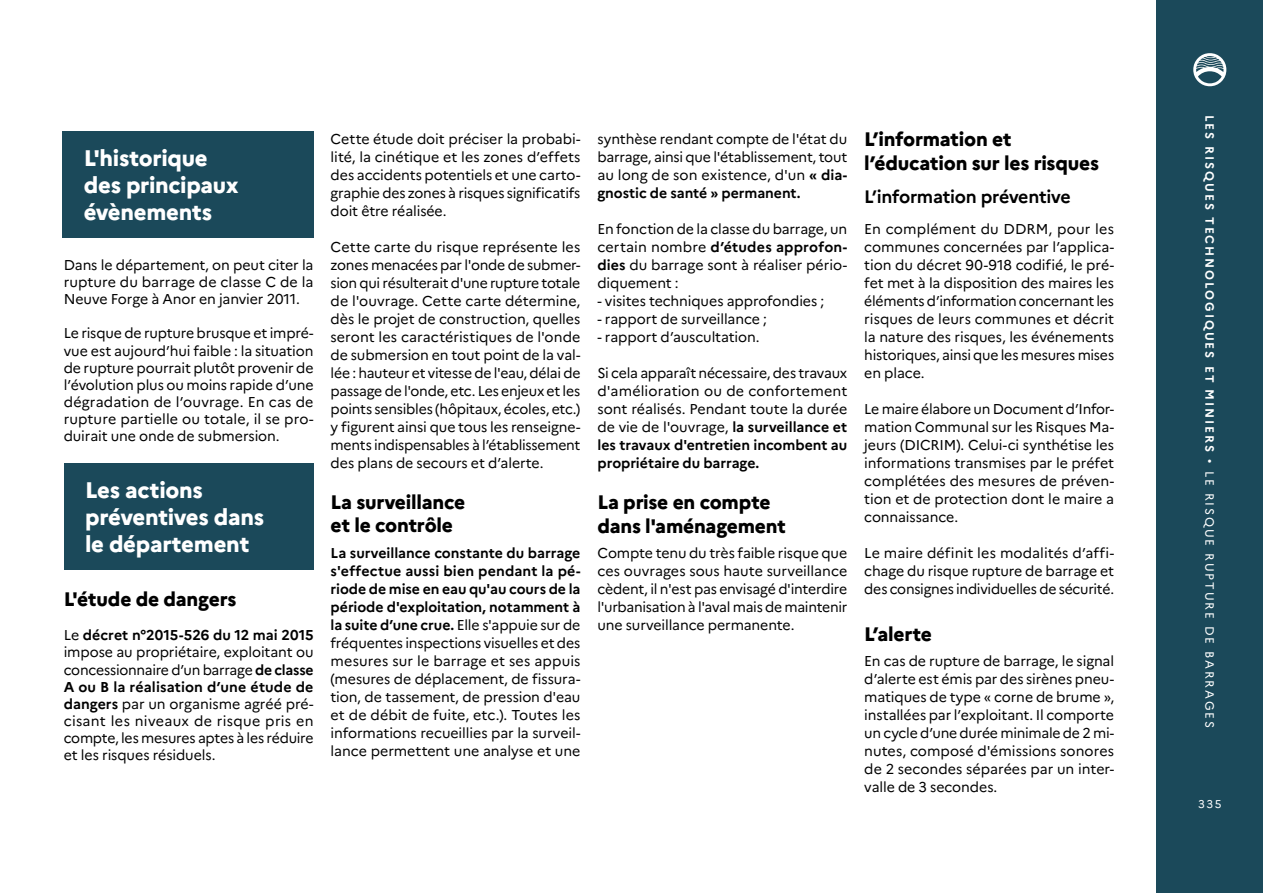
<style>
.page{position:relative;width:1263px;height:893px;background:#fff}
.page>*{position:absolute;margin:0;border:0;box-sizing:border-box;transform-origin:0 0}
.t1{font:800 22.5px/27px "Marianne";letter-spacing:-.01em;color:#fff}
.t2{font:800 19.5px/23.4px "Marianne";letter-spacing:-.01em;color:#000}
.t3{font:700 18px "Marianne";letter-spacing:-.015em;color:#000}
.t4{font:14.25px/18px "Marianne";letter-spacing:-.005em;color:#000;text-align:justify}
.t5{font:700 12px "Marianne";letter-spacing:.16em;color:#fff}
.t6{font:11.25px "Marianne";color:#fff}
.s1{font-weight:700}
.s2{font-weight:400}
</style>
<div class="page">
<div style="left:62px;top:132px;width:252px;height:106px;background:#1b495a"></div>
<div style="left:64px;top:463px;width:250px;height:107px;background:#1b495a"></div>
<div style="left:1157px;top:0;width:106px;height:893px;background:#1b495a"></div>
<svg style="left:1193px;top:53px;width:33px;height:33px"></svg>
<h1 class="t1" style="left:84px;top:143px;width:157px">L'historique des principaux évènements</h1>
<p class="t4" style="left:64px;top:255px;width:251px;line-height:17.1px">Dans le département, on peut citer la rupture du barrage de classe C de la Neuve Forge à Anor en janvier 2011.</p>
<p class="t4" style="left:64px;top:324px;width:251px;line-height:17.1px">Le risque de rupture brusque et impré&shy;vue est aujourd’hui faible : la situation de rupture pourrait plutôt provenir de l’évolution plus ou moins rapide d’une dégradation de l’ouvrage. En cas de rupture partielle ou totale, il se pro&shy;duirait une onde de submersion.</p>
<h1 class="t1" style="left:85px;top:474px;width:181px">Les actions préventives dans le département</h1>
<h2 class="t2" style="left:64px;top:586px;width:174px">L'étude de dangers</h2>
<p class="t4" style="left:64px;top:626px;width:251px;line-height:17.1px">Le <span class="s1">décret n°2015-526 du 12 mai 2015 </span>impose au propriétaire, exploitant ou concessionnaire d’un barrage <span class="s1">de classe A ou B la réalisation d’une étude de dangers</span> par un organisme agréé pré&shy;cisant les niveaux de risque pris en compte, les mesures aptes à les réduire et les risques résiduels.</p>
<p class="t4" style="left:331px;top:129px;width:251px">Cette étude doit préciser la probabi&shy;lité, la cinétique et les zones d’effets des accidents potentiels et une carto&shy;graphie des zones à risques significatifs doit être réalisée.</p>
<p class="t4" style="left:331px;top:237px;width:251px">Cette carte du risque représente les zones menacées par l'onde de submer&shy;sion qui résulterait d'une rupture totale de l'ouvrage. Cette carte détermine, dès le projet de construction, quelles seront les caractéristiques de l'onde de submersion en tout point de la val&shy;lée : hauteur et vitesse de l'eau, délai de passage de l'onde, etc. Les enjeux et les points sensibles (hôpitaux, écoles, etc.) y figurent ainsi que tous les renseigne&shy;ments indispensables à l’établissement des plans de secours et d’alerte.</p>
<h2 class="t2" style="left:331px;top:488px;width:136px">La surveillance et le contrôle</h2>
<p class="t4" style="left:331px;top:543px;width:251px"><span class="s1">La surveillance constante du barrage s'effectue aussi bien pendant la pé&shy;riode de mise en eau qu'au cours de la période d'exploitation, notamment à la suite d’une crue.</span> Elle s'appuie sur de fréquentes inspections visuelles et des mesures sur le barrage et ses appuis (mesures de déplacement, de fissura&shy;tion, de tassement, de pression d'eau et de débit de fuite, etc.). Toutes les informations recueillies par la surveil&shy;lance permettent une analyse et une</p>
<p class="t4" style="left:597px;top:129px;width:251px">synthèse rendant compte de l'état du barrage, ainsi que l'établissement, tout au long de son existence, d'un <span class="s1">« dia&shy;gnostic de santé » permanent.</span></p>
<p class="t4" style="left:597px;top:219px;width:251px">En fonction de la classe du barrage, un certain nombre <span class="s1">d’études approfon&shy;dies</span> du barrage sont à réaliser pério&shy;diquement :</p>
<p class="t4" style="left:597px;top:291px;width:228px">- visites techniques approfondies ;</p>
<p class="t4" style="left:597px;top:309px;width:171px">- rapport de surveillance ;</p>
<p class="t4" style="left:597px;top:327px;width:164px">- rapport d’auscultation.</p>
<p class="t4" style="left:597px;top:363px;width:251px">Si cela apparaît nécessaire, des travaux d'amélioration ou de confortement sont réalisés. Pendant toute la durée de vie de l'ouvrage, <span class="s1">la surveillance et les travaux d'entretien incombent au propriétaire du barrage.</span></p>
<h2 class="t2" style="left:597px;top:489px;width:190px">La prise en compte dans l'aménagement</h2>
<p class="t4" style="left:597px;top:543px;width:251px">Compte tenu du très faible risque que ces ouvrages sous haute surveillance cèdent, il n'est pas envisagé d'interdire l'urbanisation à l'aval mais de maintenir une surveillance permanente.</p>
<h2 class="t2" style="left:864px;top:126px;width:236px">L’information et l’éducation sur les risques</h2>
<p class="t3" style="left:864px;top:183px;width:208px">L’information préventive</p>
<p class="t4" style="left:864px;top:219px;width:251px">En complément du DDRM, pour les communes concernées par l’applica&shy;tion du décret 90-918 codifié, le pré&shy;fet met à la disposition des maires les éléments d’information concernant les risques de leurs communes et décrit la nature des risques, les événements historiques, ainsi que les mesures mises en place.</p>
<p class="t4" style="left:864px;top:399px;width:251px">Le maire élabore un Document d’Infor&shy;mation Communal sur les Risques Ma&shy;jeurs (DICRIM). Celui-ci synthétise les informations transmises par le préfet complétées des mesures de préven&shy;tion et de protection dont le maire a connaissance.</p>
<p class="t4" style="left:864px;top:543px;width:251px">Le maire définit les modalités d’affi&shy;chage du risque rupture de barrage et des consignes individuelles de sécurité.</p>
<h2 class="t2" style="left:864px;top:621px;width:69px">L’alerte</h2>
<p class="t4" style="left:864px;top:651px;width:251px">En cas de rupture de barrage, le signal d’alerte est émis par des sirènes pneu&shy;matiques de type « corne de brume », installées par l’exploitant. Il comporte un cycle d’une durée minimale de 2 mi&shy;nutes, composé d'émissions sonores de 2 secondes séparées par un inter&shy;valle de 3 secondes.</p>
<p class="t5" style="left:1219px;top:115px;width:615px;rotate:90deg">LES RISQUES TECHNOLOGIQUES ET MINIERS <span class="s2">• LE RISQUE RUPTURE DE BARRAGES</span></p>
<p class="t6" style="left:1198px;top:795px;width:25px">335</p>
</div>
